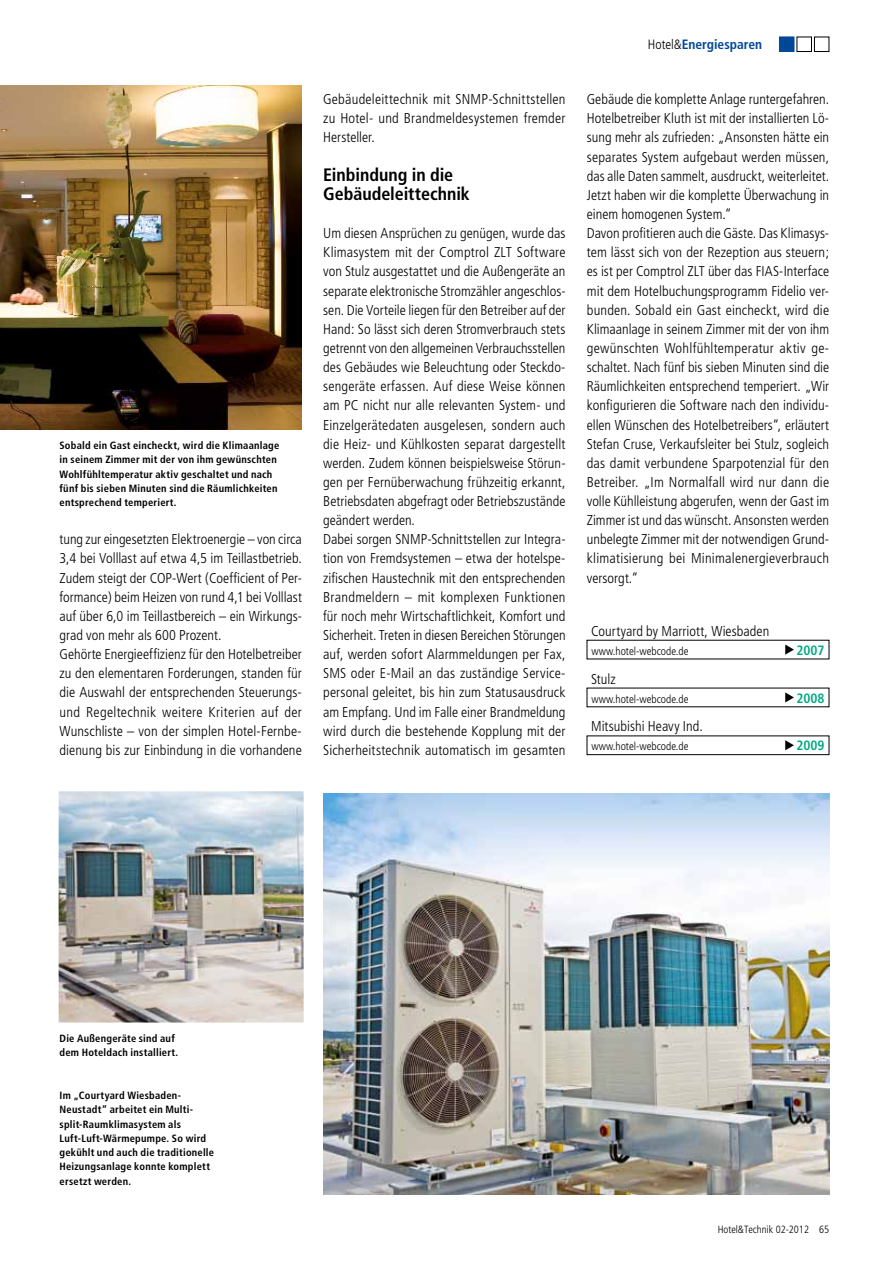
<style>
.page{position:relative;width:893px;height:1263px;background:#fff}
.page>*{position:absolute;margin:0;border:0;box-sizing:border-box;transform-origin:0 0}
.t1{font:700 condensed 18px/19.2px "Frutiger";letter-spacing:-.005em;color:#000}
.t2{font:300 condensed 14.25px/19.2px "Frutiger";letter-spacing:.005em;color:#000}
.t3{font:700 condensed 13.5px "Frutiger";color:#004896}
.t4{font:700 condensed 13.5px "Frutiger";color:#00a983}
.t5{font:300 condensed 11.25px "Frutiger";color:#000}
.t6{font:700 condensed 10.5px/14.2px "Frutiger";letter-spacing:.02em;color:#000}
.t7{font:300 condensed 10.5px "Frutiger";color:#000}
.s1{font-weight:300;color:#000}
</style>
<div class="page">
<img style="left:323px;top:793px;width:506px;height:401px">
<img style="left:0;top:85px;width:302px;height:344px">
<div style="left:779px;top:37px;width:15px;height:15px;background:#004896"></div>
<div style="left:797px;top:37px;width:15px;height:15px;border:1px solid #000"></div>
<div style="left:814px;top:37px;width:15px;height:15px;border:1px solid #000"></div>
<svg style="left:785px;top:644px;width:9px;height:11px"></svg>
<svg style="left:785px;top:692px;width:9px;height:10px"></svg>
<svg style="left:785px;top:740px;width:9px;height:10px"></svg>
<div style="left:587px;top:736px;width:242px;height:19px;border:1px solid #000"></div>
<img style="left:58px;top:791px;width:246px;height:232px">
<p class="t6" style="left:60px;top:438px;width:221px">Sobald ein Gast eincheckt, wird die Klimaanlage in seinem Zimmer mit der von ihm gewünschten Wohlfühltemperatur aktiv geschaltet und nach fünf bis sieben Minuten sind die Räumlichkeiten entsprechend temperiert.</p>
<p class="t2" style="left:60px;top:530px;width:244px">tung zur eingesetzten Elektroenergie – von circa 3,4 bei Volllast auf etwa 4,5 im Teillastbetrieb.<br>Zudem steigt der COP-Wert (Coefficient of Per&shy;formance) beim Heizen von rund 4,1 bei Volllast auf über 6,0 im Teillastbereich – ein Wirkungs&shy;grad von mehr als 600 Prozent.<br>Gehörte Energieeffizienz für den Hotelbetreiber zu den elementaren Forderungen, standen für die Auswahl der entsprechenden Steuerungs&shy;und Regeltechnik weitere Kriterien auf der Wunschliste – von der simplen Hotel-Fernbe&shy;dienung bis zur Einbindung in die vorhandene</p>
<p class="t2" style="left:323px;top:90px;width:244px;text-align:justify">Gebäudeleittechnik mit SNMP-Schnittstellen zu Hotel- und Brandmeldesystemen fremder Hersteller.</p>
<p class="t1" style="left:323px;top:165px;width:148px">Einbindung in die<br>Gebäudeleittechnik</p>
<p class="t2" style="left:323px;top:224px;width:244px">Um diesen Ansprüchen zu genügen, wurde das Klimasystem mit der Comptrol ZLT Software von Stulz ausgestattet und die Außengeräte an separate elektronische Stromzähler angeschlos&shy;sen. Die Vorteile liegen für den Betreiber auf der Hand: So lässt sich deren Stromverbrauch stets getrennt von den allgemeinen Verbrauchsstellen des Gebäudes wie Beleuchtung oder Steckdo&shy;sengeräte erfassen. Auf diese Weise können am PC nicht nur alle relevanten System- und Einzelgerätedaten ausgelesen, sondern auch die Heiz- und Kühlkosten separat dargestellt werden. Zudem können beispielsweise Störun&shy;gen per Fernüberwachung frühzeitig erkannt, Betriebsdaten abgefragt oder Betriebszustände geändert werden.<br>Dabei sorgen SNMP-Schnittstellen zur Integra&shy;tion von Fremdsystemen – etwa der hotelspe&shy;zifischen Haustechnik mit den entsprechenden Brandmeldern – mit komplexen Funktionen für noch mehr Wirtschaftlichkeit, Komfort und Sicherheit. Treten in diesen Bereichen Störungen auf, werden sofort Alarmmeldungen per Fax, SMS oder E-Mail an das zuständige Service&shy;personal geleitet, bis hin zum Statusausdruck am Empfang. Und im Falle einer Brandmeldung wird durch die bestehende Kopplung mit der Sicherheitstechnik automatisch im gesamten</p>
<p class="t3" style="left:648px;top:37px;width:116px"><span class="s1">Hotel&amp;</span>Energiesparen</p>
<p class="t2" style="left:587px;top:90px;width:244px">Gebäude die komplette Anlage runtergefahren.<br>Hotelbetreiber Kluth ist mit der installierten Lö&shy;sung mehr als zufrieden: „Ansonsten hätte ein separates System aufgebaut werden müssen, das alle Daten sammelt, ausdruckt, weiterleitet.<br>Jetzt haben wir die komplette Überwachung in einem homogenen System.“<br>Davon profitieren auch die Gäste. Das Klimasys&shy;tem lässt sich von der Rezeption aus steuern; es ist per Comptrol ZLT über das FIAS-Interface mit dem Hotelbuchungsprogramm Fidelio ver&shy;bunden. Sobald ein Gast eincheckt, wird die Klimaanlage in seinem Zimmer mit der von ihm gewünschten Wohlfühltemperatur aktiv ge&shy;schaltet. Nach fünf bis sieben Minuten sind die Räumlichkeiten entsprechend temperiert. „Wir konfigurieren die Software nach den individu&shy;ellen Wünschen des Hotelbetreibers“, erläutert Stefan Cruse, Verkaufsleiter bei Stulz, sogleich das damit verbundene Sparpotenzial für den Betreiber. „Im Normalfall wird nur dann die volle Kühlleistung abgerufen, wenn der Gast im Zimmer ist und das wünscht. Ansonsten werden unbelegte Zimmer mit der notwendigen Grund&shy;klimatisierung bei Minimalenergieverbrauch versorgt.“</p>
<p class="t2" style="left:591px;top:621px;width:180px">Courtyard by Marriott, Wiesbaden</p>
<p class="t5" style="left:591px;top:644px;width:98px">www.hotel-webcode.de</p>
<p class="t4" style="left:796px;top:642px;width:30px">2007</p>
<p class="t2" style="left:591px;top:669px;width:26px">Stulz</p>
<p class="t5" style="left:591px;top:692px;width:98px">www.hotel-webcode.de</p>
<p class="t4" style="left:796px;top:690px;width:30px">2008</p>
<p class="t2" style="left:591px;top:717px;width:113px">Mitsubishi Heavy Ind.</p>
<p class="t5" style="left:591px;top:740px;width:98px">www.hotel-webcode.de</p>
<p class="t4" style="left:796px;top:738px;width:30px">2009</p>
<p class="t6" style="left:60px;top:1031px;width:120px">Die Außengeräte sind auf dem Hoteldach installiert.</p>
<p class="t6" style="left:60px;top:1088px;width:156px">Im „Courtyard Wiesbaden-<br>Neustadt“ arbeitet ein Multi&shy;split-Raumklimasystem als<br>Luft-Luft-Wärmepumpe. So wird gekühlt und auch die traditionelle<br>Heizungsanlage konnte komplett ersetzt werden.</p>
<p class="t7" style="left:718px;top:1223px;width:113px">Hotel&amp;Technik 02-2012 65</p>
</div>
